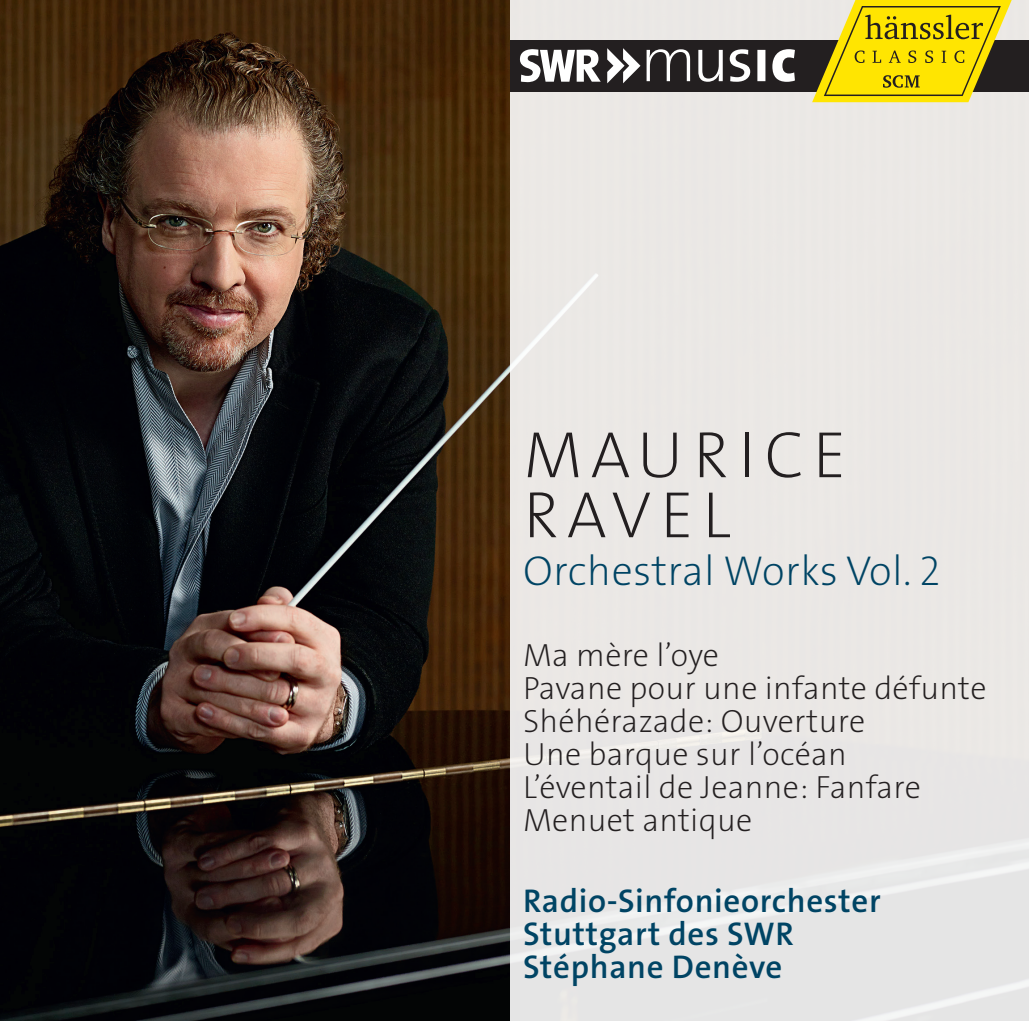
<style>
.page{position:relative;width:1029px;height:1021px;background:#fff}
.page>*{position:absolute;margin:0;border:0;box-sizing:border-box;transform-origin:0 0}
.t1{font:66px/60px "The Sans LP2 Ex Lig";letter-spacing:.13em;color:#231f20}
.t2{font:42px "The Sans LP2 Ex Lig";letter-spacing:.01em;color:#004464}
.t3{font:33px/33px "The Sans LP6 Se Bld";letter-spacing:.02em;color:#004464}
.t4{font:32.4px/33px "The Sans LP2 Ex Lig";letter-spacing:.01em;color:#231f20}
</style>
<div class="page">
<img style="left:0;top:0;width:510px;height:1020px">
<div style="left:510px;top:0;width:519px;height:1020px;background:#eae8e5"></div>
<div style="left:510px;top:40px;width:519px;height:51px;background:#231f20"></div>
<svg style="left:647px;top:49px;width:148px;height:33px"></svg>
<svg style="left:520px;top:49px;width:81px;height:33px"></svg>
<svg style="left:607px;top:48px;width:33px;height:35px"></svg>
<svg style="left:812px;top:0;width:211px;height:102px"></svg>
<h1 class="t1" style="left:523px;top:425px;width:324px">MAURICE<br>RAVEL</h1>
<p class="t2" style="left:523px;top:544px;width:419px">Orchestral Works Vol. 2</p>
<p class="t4" style="left:523px;top:639px;width:465px">Ma mère l’oye<br>Pavane pour une infante défunte<br>Shéhérazade: Ouverture<br>Une barque sur l’océan<br>L’éventail de Jeanne: Fanfare<br>Menuet antique</p>
<p class="t3" style="left:523px;top:885px;width:359px">Radio-Sinfonieorchester<br>Stuttgart des SWR<br>Stéphane Denève</p>
</div>
